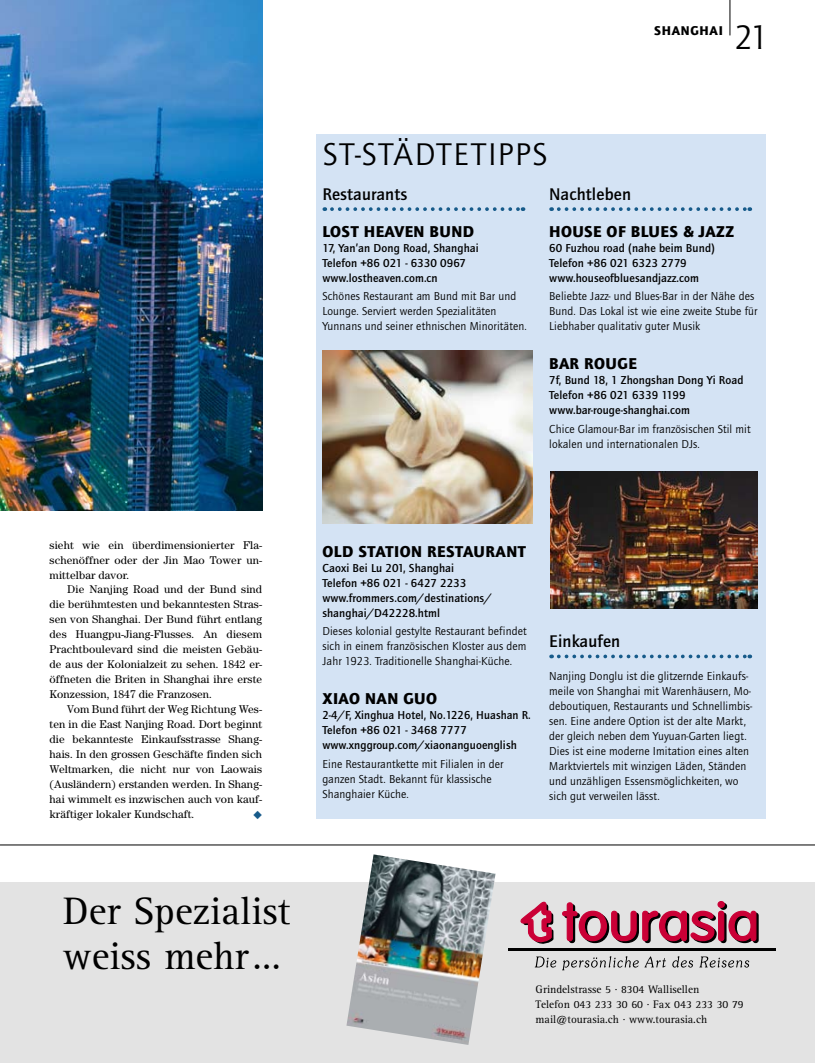
<style>
.page{position:relative;width:815px;height:1063px;background:#fff}
.page>*{position:absolute;margin:0;border:0;box-sizing:border-box;transform-origin:0 0}
.t1{font:39.62px/44.9px "Rotis Serif";color:#000}
.t2{font:35px "Quay Sans ITC Std";color:#000}
.t3{font:32.5px "Quay Sans ITC Std";letter-spacing:.07em;color:#000}
.t4{font:500 17.5px "Quay Sans ITC Std";letter-spacing:.01em;color:#000}
.t5{font:900 16.25px "Quay Sans ITC Std";letter-spacing:.03em;color:#000}
.t6{font:900 13.12px "Quay Sans ITC Std";letter-spacing:.06em;color:#000}
.t7{font:11.88px/15px "Quay Sans ITC Std";letter-spacing:.01em;color:#000}
.t8{font:500 11.88px/15px "Quay Sans ITC Std";letter-spacing:.01em;color:#000}
.t9{font:11.25px/15px "Century Std";letter-spacing:.01em;color:#000;text-align:justify}
.t10{font:11.25px/14.8px "Rotis Serif";color:#000}
</style>
<div class="page">
<hr style="left:730px;top:0;width:1px;height:35px;background:#000">
<div style="left:316px;top:134px;width:449px;height:685px;background:#d4e3f4"></div>
<svg style="left:332px;top:207px;width:192px;height:4px"></svg>
<svg style="left:559px;top:207px;width:191px;height:4px"></svg>
<svg style="left:559px;top:655px;width:191px;height:3px"></svg>
<img style="left:322px;top:351px;width:210px;height:173px">
<img style="left:550px;top:471px;width:207px;height:138px">
<img style="left:0;top:0;width:262px;height:510px">
<hr style="left:0;top:845px;width:815px;height:1px;background:#000">
<div style="left:0;top:883px;width:815px;height:180px;background:#e3e3e3"></div>
<svg style="left:520px;top:902px;width:33px;height:42px"></svg>
<svg style="left:562px;top:901px;width:197px;height:43px"></svg>
<hr style="left:509px;top:949px;width:267px;height:2px;background:#000">
<svg style="left:535px;top:956px;width:21px;height:12px"></svg>
<svg style="left:562px;top:956px;width:104px;height:14px"></svg>
<svg style="left:672px;top:956px;width:21px;height:12px"></svg>
<svg style="left:699px;top:957px;width:50px;height:11px"></svg>
<img style="left:346px;top:854px;width:150px;height:191px">
<p class="t6" style="left:654px;top:23px;width:70px">SHANGHAI</p>
<h2 class="t2" style="left:734px;top:17px;width:36px">21</h2>
<h3 class="t3" style="left:323px;top:135px;width:108px">ST-Städteti</h3>
<h3 class="t3" style="left:498px;top:135px;width:48px">pps</h3>
<h3 class="t4" style="left:322px;top:184px;width:86px">Restaurants</h3>
<h3 class="t5" style="left:322px;top:221px;width:153px">LOST HEAVEN BUND</h3>
<p class="t8" style="left:322px;top:240px;width:158px">17, Yan’an Dong Road, Shanghai<br>Telefon +86 021 - 6330 0967 www.lostheaven.com.cn</p>
<p class="t7" style="left:322px;top:289px;width:206px">Schönes Restaurant am Bund mit Bar und<br>Lounge. Serviert werden Spezialitäten<br>Yunnans und seiner ethnischen Minoritäten.</p>
<h3 class="t4" style="left:549px;top:184px;width:83px">Nachtleben</h3>
<h3 class="t5" style="left:549px;top:221px;width:186px">HOUSE OF BLUES &amp; JAZZ</h3>
<p class="t8" style="left:549px;top:240px;width:167px">60 Fuzhou road (nahe beim Bund)<br>Telefon +86 021 6323 2779 www.houseofbluesandjazz.com</p>
<p class="t7" style="left:549px;top:289px;width:210px">Beliebte Jazz- und Blues-Bar in der Nähe des<br>Bund. Das Lokal ist wie eine zweite Stube für<br>Liebhaber qualitativ guter Musik</p>
<h3 class="t5" style="left:549px;top:354px;width:88px">BAR ROUGE</h3>
<p class="t8" style="left:549px;top:373px;width:196px">7f, Bund 18, 1 Zhongshan Dong Yi Road<br>Telefon +86 021 6339 1199 www.bar-rouge-shanghai.com</p>
<p class="t7" style="left:549px;top:421px;width:203px">Chice Glamour-Bar im französischen Stil mit lokalen und internationalen DJs.</p>
<p class="t9" style="left:50px;top:537px;width:214px">sieht wie ein überdimensionierter Fla&shy;schenöffner oder der Jin Mao Tower un&shy;mittelbar davor.</p>
<p class="t9" style="left:50px;top:582px;width:214px;text-indent:18px">Die Nanjing Road und der Bund sind die berühmtesten und bekanntesten Stras&shy;sen von Shanghai. Der Bund führt entlang des Huangpu-Jiang-Flusses. An diesem Prachtboulevard sind die meisten Gebäu&shy;de aus der Kolonialzeit zu sehen. 1842 er&shy;öffneten die Briten in Shanghai ihre erste Konzession, 1847 die Franzosen.</p>
<p class="t9" style="left:50px;top:702px;width:214px;text-indent:18px">Vom Bund führt der Weg Richtung Wes&shy;ten in die East Nanjing Road. Dort beginnt die bekannteste Einkaufsstrasse Shang&shy;hais. In den grossen Geschäfte finden sich Weltmarken, die nicht nur von Laowais (Ausländern) erstanden werden. In Shang&shy;hai wimmelt es inzwischen auch von kauf&shy;kräftiger lokaler Kundschaft.</p>
<h1 class="t1" style="left:63px;top:890px;width:229px">Der Spezialist weiss mehr…</h1>
<h3 class="t5" style="left:322px;top:541px;width:203px">OLD STATION RESTAURANT</h3>
<p class="t8" style="left:322px;top:560px;width:171px">Caoxi Bei Lu 201, Shanghai<br>Telefon +86 021 - 6427 2233 www.frommers.com/destinations/ shanghai/D42228.html</p>
<p class="t7" style="left:322px;top:624px;width:206px;text-align:justify">Dieses kolonial gestylte Restaurant befindet sich in einem französischen Kloster aus dem Jahr 1923. Traditionelle Shanghai-Küche.</p>
<h3 class="t5" style="left:322px;top:689px;width:116px">XIAO NAN GUO</h3>
<p class="t8" style="left:322px;top:708px;width:210px">2-4/F, Xinghua Hotel, No.1226, Huashan R.<br>Telefon +86 021 - 3468 7777 www.xnggroup.com/xiaonanguoenglish</p>
<p class="t7" style="left:322px;top:756px;width:183px">Eine Restaurantkette mit Filialen in der ganzen Stadt. Bekannt für klassische<br>Shanghaier Küche.</p>
<h3 class="t4" style="left:549px;top:631px;width:73px">Einkaufen</h3>
<p class="t7" style="left:549px;top:669px;width:205px">Nanjing Donglu ist die glitzernde Einkaufs&shy;meile von Shanghai mit Warenhäusern, Mo&shy;deboutiquen, Restaurants und Schnellimbis&shy;sen. Eine andere Option ist der alte Markt, der gleich neben dem Yuyuan-Garten liegt.<br>Dies ist eine moderne Imitation eines alten Marktviertels mit winzigen Läden, Ständen und unzähligen Essensmöglichkeiten, wo sich gut verweilen lässt.</p>
<p class="t10" style="left:536px;top:982px;width:210px">Grindelstrasse 5 · 8304 Wallisellen<br>Telefon 043 233 30 60 · Fax 043 233 30 79 mail@tourasia.ch · www.tourasia.ch</p>
</div>
